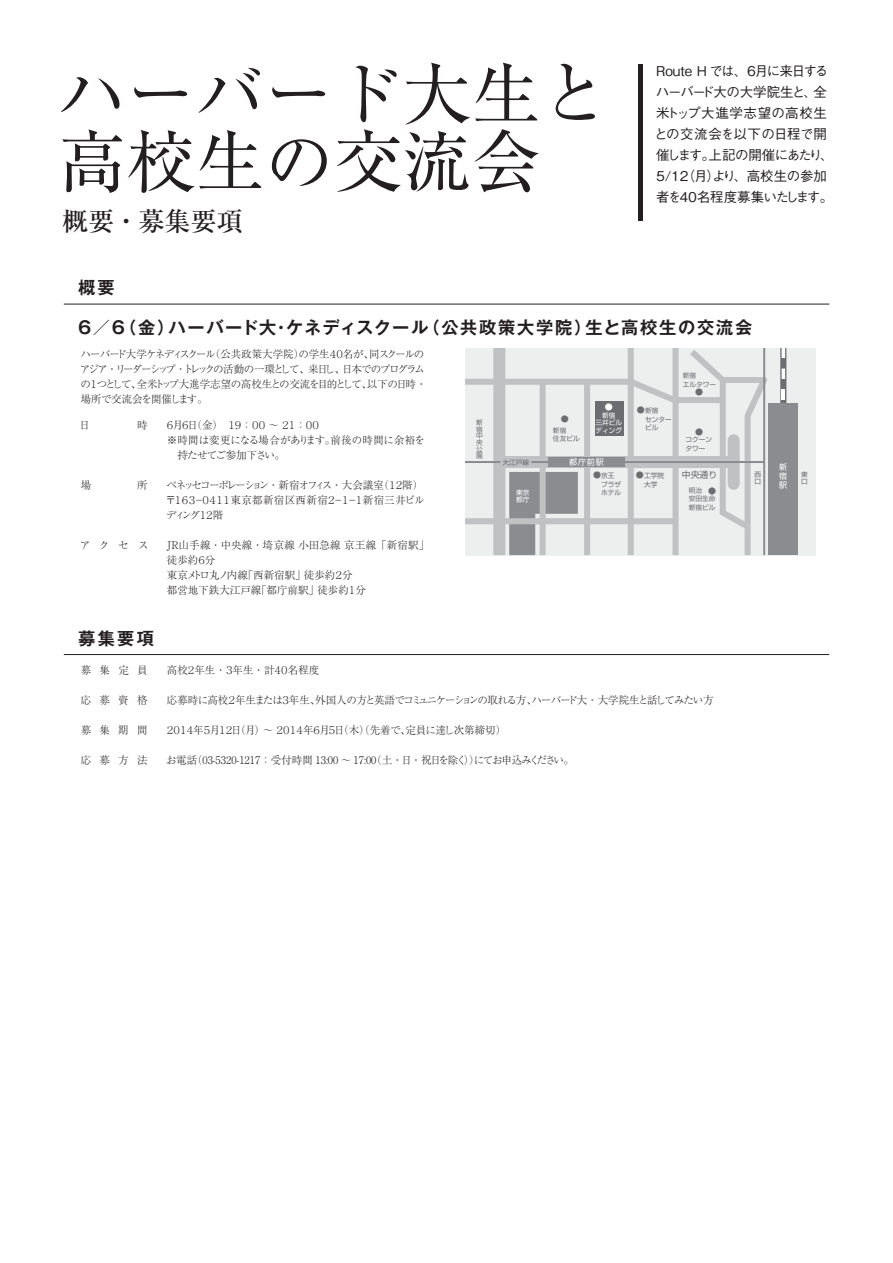
<style>
.page{position:relative;width:893px;height:1263px;background:#fff}
.page>*{position:absolute;margin:0;border:0;box-sizing:border-box;transform-origin:0 0}
.t1{font:69px/67.5px "Ryumin Pr 6 N";color:#231f20}
.t2{font:500 26.25px "Ryumin Pr 6 N";letter-spacing:-.01em;color:#231f20}
.t3{font:700 17.25px "Gothic MB101 Pr 6 N De";letter-spacing:.1em;color:#231f20}
.t4{font:500 13.5px/21px "Gothic BBB Pr 6 N";letter-spacing:-.03em;color:#231f20}
.t5{font:300 10.5px/15px "Ryumin Pr 6 N";letter-spacing:-.12em;color:#231f20}
.t6{font:300 10.5px/15px "Ryumin Pr 6 N";color:#231f20}
.t7{font:300 10.5px "Ryumin Pr 6 N";letter-spacing:-.09em;color:#231f20}
.t8{font:300 10.5px/15px "Ryumin Pr 6 N";letter-spacing:-.15em;color:#231f20}
.t9{font:300 10.5px "Ryumin Pr 6 N";letter-spacing:-.185em;color:#231f20}
.t10{font:300 10.5px/15px "Ryumin Pr 6 N";letter-spacing:-.06em;color:#231f20}
.t11{font:8.85px "Shin Go Pr 6 N";color:#6c6d70}
.t12{font:500 7.95px "Gothic BBB Pr 6 N";color:#6c6d70}
.t13{font:7.95px/8.9px "Shin Go Pr 6 N";color:#fff;text-align:justify}
.t14{font:500 7.95px "Gothic BBB Pr 6 N";color:#fff}
.t15{font:6.75px/8.7px "Shin Go Pr 6 N";color:#6c6d70}
.t16{font:6.75px/7.4px "Shin Go Pr 6 N";color:#fff}
</style>
<div class="page">
<hr style="left:64px;top:304px;width:765px;height:1px;background:#231f20">
<hr style="left:64px;top:654px;width:765px;height:1px;background:#231f20">
<hr style="left:638px;top:64px;width:4px;height:157px;background:#231f20">
<div style="left:465px;top:348px;width:351px;height:207px;background:#edeeee"></div>
<svg style="left:780px;top:348px;width:6px;height:55px"></svg>
<svg style="left:782px;top:348px;width:3px;height:10px"></svg>
<svg style="left:782px;top:368px;width:3px;height:11px"></svg>
<svg style="left:782px;top:389px;width:3px;height:11px"></svg>
<div style="left:769px;top:403px;width:29px;height:152px;background:#8a8c8f"></div>
<svg style="left:465px;top:348px;width:309px;height:208px"></svg>
<div style="left:595px;top:401px;width:28px;height:35px;background:#6c6d70"></div>
<hr style="left:465px;top:461px;width:299px;height:2px;background:#8a8c8f">
<div style="left:549px;top:457px;width:76px;height:10px;background:#8a8c8f"></div>
<div style="left:500px;top:456px;width:31px;height:12px;background:#bfc1c3"></div>
<hr style="left:763px;top:348px;width:2px;height:207px;background:#8a8c8f">
<h1 class="t1" style="left:58px;top:57px;width:553px">ハーバード大生と高校生の交流会</h1>
<h2 class="t2" style="left:62px;top:200px;width:182px">概要・募集要項</h2>
<h3 class="t3" style="left:78px;top:273px;width:38px">概要</h3>
<p class="t4" style="left:654px;top:59px;width:182px">Route H では、６月に来日するハーバード大の大学院生と、全米トップ大進学志望の高校生との交流会を以下の日程で開催します。上記の開催にあたり、<br>５/１２（月）より、高校生の参加者を４０名程度募集いたします。</p>
<h3 class="t3" style="left:76px;top:313px;width:678px">６／６（金）ハーバード大・ケネディスクール（公共政策大学院）生と高校生の交流会</h3>
<p class="t5" style="left:80px;top:345px;width:348px">ハーバード大学ケネディスクール（公共政策大学院）の学生４０名が、同スクールのアジア・リーダーシップ・トレックの活動の一環として、来日し、日本でのプログラムの１つとして、全米トップ大進学志望の高校生との交流を目的として、以下の日時・場所で交流会を開催します。</p>
<p class="t10" style="left:165px;top:417px;width:262px">６月６日（金）　１９：００ ～ ２１：００<br>※時間は変更になる場合があります。前後の時間に余裕を　持たせてご参加下さい。</p>
<p class="t8" style="left:166px;top:477px;width:260px">ベネッセコーポレーション・新宿オフィス・大会議室（１２階）〒１６３－０４１１東京都新宿区西新宿２－１－１新宿三井ビルディング１２階</p>
<p class="t6" style="left:164px;top:537px;width:267px">ＪＲ山手線・中央線・埼京線 小田急線 京王線「新宿駅」徒歩約６分<br>東京メトロ丸ノ内線「西新宿駅」徒歩約２分<br>都営地下鉄大江戸線「都庁前駅」徒歩約１分</p>
<p class="t7" style="left:80px;top:417px;width:12px">日</p>
<p class="t7" style="left:137px;top:417px;width:12px">時</p>
<p class="t7" style="left:81px;top:477px;width:12px">場</p>
<p class="t7" style="left:137px;top:477px;width:12px">所</p>
<p class="t7" style="left:80px;top:537px;width:70px">アクセス</p>
<h3 class="t3" style="left:78px;top:624px;width:77px">募集要項</h3>
<p class="t15" style="left:476px;top:418px;width:8px;line-height:6.8px;text-align:justify">新宿中央公園</p>
<p class="t14" style="left:605px;top:401px;width:10px">●</p>
<p class="t12" style="left:637px;top:404px;width:10px">●</p>
<p class="t12" style="left:561px;top:413px;width:10px">●</p>
<p class="t15" style="left:645px;top:405px;width:28px">新宿<br>センタービル</p>
<p class="t16" style="left:595px;top:411px;width:28px;text-align:center">新宿<br>三井ビルディング</p>
<p class="t15" style="left:553px;top:425px;width:28px">新宿<br>住友ビル</p>
<p class="t15" style="left:502px;top:457px;width:28px">大江戸線</p>
<p class="t13" style="left:569px;top:457px;width:36px">都庁前駅</p>
<p class="t15" style="left:683px;top:371px;width:35px">新宿<br>エルタワー</p>
<p class="t12" style="left:695px;top:386px;width:10px">●</p>
<p class="t12" style="left:695px;top:426px;width:10px">●</p>
<p class="t15" style="left:685px;top:435px;width:28px">コクーンタワー</p>
<p class="t16" style="left:516px;top:488px;width:15px">東京都庁</p>
<p class="t15" style="left:601px;top:471px;width:15px">京王</p>
<p class="t11" style="left:682px;top:467px;width:37px">中央通り</p>
<p class="t15" style="left:601px;top:479px;width:22px">プラザホテル</p>
<p class="t12" style="left:593px;top:469px;width:10px">●</p>
<p class="t12" style="left:636px;top:469px;width:10px">●</p>
<p class="t15" style="left:644px;top:471px;width:22px">工学院大学</p>
<p class="t15" style="left:689px;top:485px;width:28px">明治<br>安田生命新宿ビル</p>
<p class="t12" style="left:708px;top:484px;width:10px">●</p>
<p class="t7" style="left:81px;top:662px;width:68px">募集定員</p>
<p class="t7" style="left:81px;top:692px;width:68px">応募資格</p>
<p class="t7" style="left:81px;top:722px;width:68px">募集期間</p>
<p class="t7" style="left:81px;top:752px;width:68px">応募方法</p>
<p class="t9" style="left:167px;top:662px;width:154px">高校２年生・３年生・計４０名程度</p>
<p class="t7" style="left:167px;top:692px;width:548px">応募時に高校２年生または３年生、外国人の方と英語でコミュニケーションの取れる方、ハーバード大・大学院生と話してみたい方</p>
<p class="t9" style="left:165px;top:722px;width:343px">２０１４年５月１２日（月）～ ２０１４年６月５日（木）（先着で、定員に達し次第締切）</p>
<p class="t6" style="left:166px;top:752px;width:409px">お電話（03-5320-1217：受付時間 13:00 ～ 17:00（土・日・祝日を除く））にてお申込みください。</p>
<p class="t13" style="left:779px;top:462px;width:9px">新宿駅</p>
<p class="t15" style="left:754px;top:471px;width:8px;line-height:6.8px">西口</p>
<p class="t15" style="left:801px;top:471px;width:8px;line-height:6.8px">東口</p>
</div>
